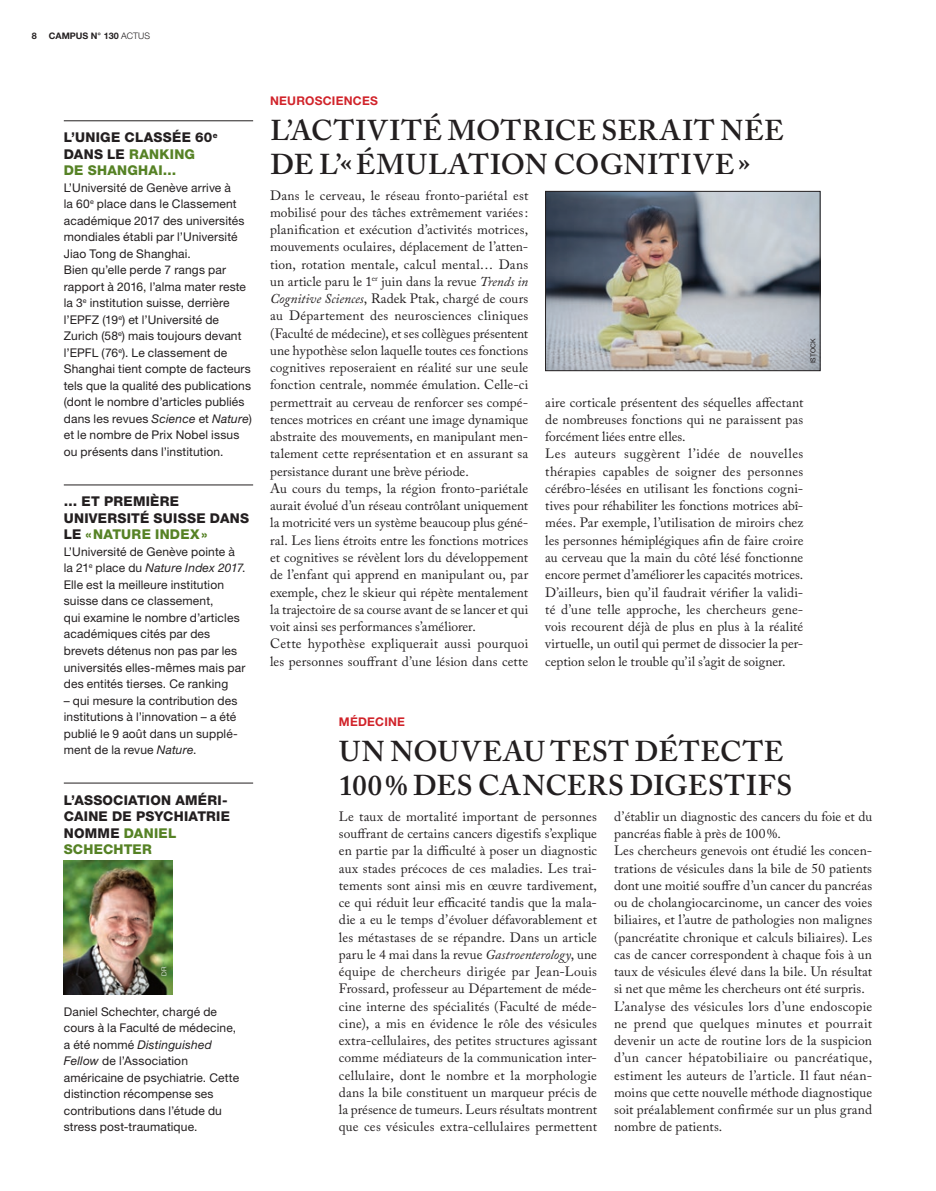
<style>
.page{position:relative;width:936px;height:1191px;background:#fff}
.page>*{position:absolute;margin:0;border:0;box-sizing:border-box;transform-origin:0 0}
._04_titre{font:600 28.5px/34.5px "Adobe Caslon Pro";letter-spacing:.025em;color:#231f20}
.texte_normal{font:13.5px/17.2px "Adobe Caslon Pro";letter-spacing:.005em;color:#231f20;text-align:justify}
._09_titre_brève_noir{font:800 13.5px/16.5px "Helvetica Neue";letter-spacing:.02em;color:#231f20}
._10_texte_brève{font:12px/16.5px "Helvetica Neue";letter-spacing:.01em;color:#231f20}
._02_mot-clé_rouge{font:700 12px "Helvetica Neue";letter-spacing:.02em;color:#d1232a}
.folio_gauche{font:700 9px "Helvetica Neue";color:#231f20}
.crédit{font:6.75px "Helvetica Neue";letter-spacing:.01em;color:#231f20}
.t1{font:300 6.75px "Helvetica Neue";color:#fff}
.s1{font-weight:300}
.s2{color:#568225}
.s3{font-style:italic}
</style>
<div class="page">
<hr style="left:64px;top:120px;width:189px;height:1px;background:#231f20">
<hr style="left:64px;top:485px;width:189px;height:1px;background:#231f20">
<hr style="left:64px;top:783px;width:189px;height:1px;background:#231f20">
<img style="left:64px;top:860px;width:109px;height:134px">
<img style="left:547px;top:193px;width:271px;height:176px">
<div style="left:545px;top:191px;width:275px;height:180px;border:1px solid #231f20"></div>
<p class="folio_gauche" style="left:32px;top:30px;width:7px">8</p>
<p class="folio_gauche" style="left:49px;top:30px;width:103px">CAMPUS N° 130 <span class="s1">ACTUS</span></p>
<p class="_09_titre_brève_noir" style="left:64px;top:129px;width:155px">L’UNIGE CLASSÉE 60<sup>e<br></sup>DANS LE <span class="s2">RANKING<br>DE SHANGHAI…</span></p>
<p class="_10_texte_brève" style="left:64px;top:179px;width:189px">L’Université de Genève arrive à<br>la 60<sup>e</sup> place dans le Classement académique 2017 des universités mondiales établi par l’Université<br>Jiao Tong de Shanghai.<br>Bien qu’elle perde 7 rangs par rapport à 2016, l’alma mater reste la 3<sup>e</sup> institution suisse, derrière l’EPFZ (19<sup>e</sup>) et l’Université de<br>Zurich (58<sup>e</sup>) mais toujours devant l’EPFL (76<sup>e</sup>). Le classement de<br>Shanghai tient compte de facteurs tels que la qualité des publications (dont le nombre d’articles publiés dans les revues <span class="s3">Science</span> et <span class="s3">Nature</span>) et le nombre de Prix Nobel issus ou présents dans l’institution.</p>
<p class="_09_titre_brève_noir" style="left:64px;top:493px;width:187px">… ET PREMIÈRE<br>UNIVERSITÉ SUISSE DANS<br>LE <span class="s2">«NATURE INDEX»</span></p>
<p class="_10_texte_brève" style="left:64px;top:543px;width:183px">L’Université de Genève pointe à la 21<sup>e</sup> place du <span class="s3">Nature Index 2017</span>.<br>Elle est la meilleure institution suisse dans ce classement,<br>qui examine le nombre d’articles académiques cités par des brevets détenus non pas par les universités elles-mêmes mais par des entités tierses. Ce ranking</p>
<p class="_10_texte_brève" style="left:64px;top:692px;width:175px">– qui mesure la contribution des institutions à l’innovation – a été publié le 9 août dans un supplé&shy;ment de la revue <span class="s3">Nature</span>.</p>
<p class="_09_titre_brève_noir" style="left:64px;top:791px;width:168px">L’ASSOCIATION AMÉRI-<br>CAINE DE PSYCHIATRIE<br>NOMME <span class="s2">DANIEL<br>SCHECHTER</span></p>
<p class="t1" style="left:160px;top:975px;width:11px;rotate:-90deg">DR</p>
<p class="_10_texte_brève" style="left:64px;top:1003px;width:177px">Daniel Schechter, chargé de cours à la Faculté de médecine, a été nommé <span class="s3">Distinguished<br>Fellow</span> de l’Association américaine de psychiatrie. Cette distinction récompense ses contributions dans l’étude du stress post-traumatique.</p>
<p class="_02_mot-clé_rouge" style="left:270px;top:93px;width:109px">NEUROSCIENCES</p>
<p class="_04_titre" style="left:270px;top:112px;width:515px">L’ACTIVITÉ MOTRICE SERAIT NÉE<br>DE L’«ÉMULATION COGNITIVE»</p>
<p class="texte_normal" style="left:270px;top:186px;width:259px">Dans le cerveau, le réseau fronto-pariétal est mobilisé pour des tâches extrêmement variées: planification et exécution d’activités motrices, mouvements oculaires, déplacement de l’atten&shy;tion, rotation mentale, calcul mental… Dans un article paru le 1<sup>er</sup> juin dans la revue <span class="s3">Trends in Cognitive Sciences</span>, Radek Ptak, chargé de cours au Département des neurosciences cliniques (Faculté de médecine), et ses collègues présentent une hypothèse selon laquelle toutes ces fonctions cognitives reposeraient en réalité sur une seule fonction centrale, nommée émulation. Celle-ci permettrait au cerveau de renforcer ses compé&shy;tences motrices en créant une image dynamique abstraite des mouvements, en manipulant men&shy;talement cette représentation et en assurant sa persistance durant une brève période.</p>
<p class="texte_normal" style="left:270px;top:479px;width:259px">Au cours du temps, la région fronto-pariétale aurait évolué d’un réseau contrôlant uniquement la motricité vers un système beaucoup plus géné&shy;ral. Les liens étroits entre les fonctions motrices et cognitives se révèlent lors du développement de l’enfant qui apprend en manipulant ou, par exemple, chez le skieur qui répète mentalement la trajectoire de sa course avant de se lancer et qui voit ainsi ses performances s’améliorer.</p>
<p class="texte_normal" style="left:270px;top:635px;width:259px">Cette hypothèse expliquerait aussi pourquoi les personnes souffrant d’une lésion dans cette</p>
<p class="crédit" style="left:808px;top:363px;width:26px;rotate:-90deg">ISTOCK</p>
<p class="texte_normal" style="left:545px;top:393px;width:259px">aire corticale présentent des séquelles affectant de nombreuses fonctions qui ne paraissent pas forcément liées entre elles.</p>
<p class="texte_normal" style="left:545px;top:445px;width:260px">Les auteurs suggèrent l’idée de nouvelles thérapies capables de soigner des personnes cérébro-lésées en utilisant les fonctions cogni&shy;tives pour réhabiliter les fonctions motrices abî&shy;mées. Par exemple, l’utilisation de miroirs chez les personnes hémiplégiques afin de faire croire au cerveau que la main du côté lésé fonctionne encore permet d’améliorer les capacités motrices.<br>D’ailleurs, bien qu’il faudrait vérifier la validi&shy;té d’une telle approche, les chercheurs gene&shy;vois recourent déjà de plus en plus à la réalité virtuelle, un outil qui permet de dissocier la per&shy;ception selon le trouble qu’il s’agit de soigner.</p>
<p class="_02_mot-clé_rouge" style="left:339px;top:714px;width:68px">MÉDECINE</p>
<p class="_04_titre" style="left:339px;top:733px;width:455px">UN NOUVEAU TEST DÉTECTE<br>100% DES CANCERS DIGESTIFS</p>
<p class="texte_normal" style="left:339px;top:807px;width:260px">Le taux de mortalité important de personnes souffrant de certains cancers digestifs s’explique en partie par la difficulté à poser un diagnostic aux stades précoces de ces maladies. Les trai&shy;tements sont ainsi mis en œuvre tardivement, ce qui réduit leur efficacité tandis que la mala&shy;die a eu le temps d’évoluer défavorablement et les métastases de se répandre. Dans un article paru le 4 mai dans la revue <span class="s3">Gastroenterology</span>, une équipe de chercheurs dirigée par Jean-Louis Frossard, professeur au Département de méde&shy;cine interne des spécialités (Faculté de méde&shy;cine), a mis en évidence le rôle des vésicules extra-cellulaires, des petites structures agissant comme médiateurs de la communication inter&shy;cellulaire, dont le nombre et la morphologie dans la bile constituent un marqueur précis de la présence de tumeurs. Leurs résultats montrent que ces vésicules extra-cellulaires permettent</p>
<p class="texte_normal" style="left:614px;top:807px;width:259px">d’établir un diagnostic des cancers du foie et du pancréas fiable à près de 100%.</p>
<p class="texte_normal" style="left:614px;top:842px;width:260px">Les chercheurs genevois ont étudié les concen&shy;trations de vésicules dans la bile de 50 patients dont une moitié souffre d’un cancer du pancréas ou de cholangiocarcinome, un cancer des voies biliaires, et l’autre de pathologies non malignes (pancréatite chronique et calculs biliaires). Les cas de cancer correspondent à chaque fois à un taux de vésicules élevé dans la bile. Un résultat si net que même les chercheurs ont été surpris.</p>
<p class="texte_normal" style="left:614px;top:997px;width:259px">L’analyse des vésicules lors d’une endoscopie ne prend que quelques minutes et pourrait devenir un acte de routine lors de la suspicion d’un cancer hépatobiliaire ou pancréatique, estiment les auteurs de l’article. Il faut néan&shy;moins que cette nouvelle méthode diagnostique soit préalablement confirmée sur un plus grand nombre de patients.</p>
</div>
